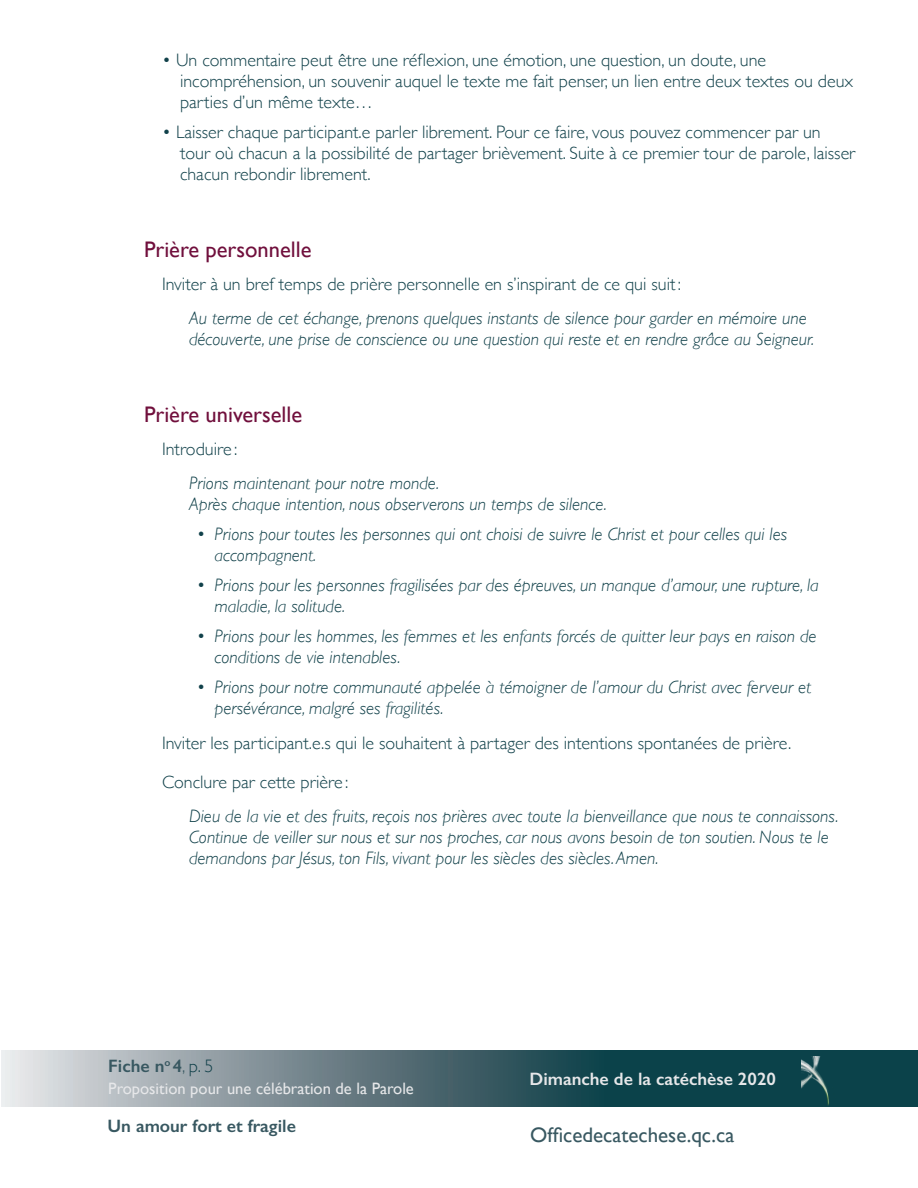
<style>
.page{position:relative;width:918px;height:1188px;background:#fff}
.page>*{position:absolute;margin:0;border:0;box-sizing:border-box;transform-origin:0 0}
.sous-titre_3{font:22.5px "Gill Sans";color:#700f3c}
.t1{font:21px "Gill Sans";color:#385861}
.tx_ital_-_tx-parlé{font:italic 300 18px/21px "Gill Sans";color:#11414a}
.tx_ital_-_enumératio{font:italic 300 18px/21px "Gill Sans";color:#11414a}
.tx_reg_-_enumération{font:300 18px/21px "Gill Sans";color:#11414a}
.tx_reg{font:300 18px "Gill Sans";color:#11414a}
.t2{font:600 18px "Gill Sans";color:#385861}
.t3{font:600 18px "Gill Sans";color:#e6e7e9}
.t4{font:16.5px "Gill Sans";color:#e6e7e9}
.s1{font-weight:300}
.s2{font-weight:300;color:#11414a}
</style>
<div class="page">
<svg style="left:2px;top:1050px;width:916px;height:57px;background:#56747b"></svg>
<img style="left:801px;top:1056px;width:45px;height:51px">
<p class="tx_reg_-_enumération" style="left:180px;top:49px;width:675px;text-indent:-18px">• Un commentaire peut être une réflexion, une émotion, une question, un doute, une incompréhension, un souvenir auquel le texte me fait penser, un lien entre deux textes ou deux parties d’un même texte…</p>
<p class="tx_reg_-_enumération" style="left:180px;top:121px;width:677px;text-indent:-18px">• Laisser chaque participant.e parler librement. Pour ce faire, vous pouvez commencer par un<br>tour où chacun a la possibilité de partager brièvement. Suite à ce premier tour de parole, laisser chacun rebondir librement.</p>
<p class="sous-titre_3" style="left:144px;top:236px;width:169px">Prière personnelle</p>
<p class="tx_reg" style="left:162px;top:270px;width:520px">Inviter à un bref temps de prière personnelle en s’inspirant de ce qui suit:</p>
<p class="tx_ital_-_tx-parlé" style="left:189px;top:308px;width:627px">Au terme de cet échange, prenons quelques instants de silence pour garder en mémoire une découverte, une prise de conscience ou une question qui reste et en rendre grâce au Seigneur.</p>
<p class="sous-titre_3" style="left:144px;top:401px;width:160px">Prière universelle</p>
<p class="tx_reg" style="left:162px;top:435px;width:77px">Introduire :</p>
<p class="tx_ital_-_tx-parlé" style="left:189px;top:473px;width:419px">Prions maintenant pour notre monde.<br>Après chaque intention, nous observerons un temps de silence.</p>
<p class="tx_ital_-_enumératio" style="left:214px;top:524px;width:574px;text-indent:-18px">• Prions pour toutes les personnes qui ont choisi de suivre le Christ et pour celles qui les accompagnent.</p>
<p class="tx_ital_-_enumératio" style="left:214px;top:575px;width:606px;text-indent:-18px">• Prions pour les personnes fragilisées par des épreuves, un manque d’amour, une rupture, la maladie, la solitude.</p>
<p class="tx_ital_-_enumératio" style="left:214px;top:626px;width:604px;text-indent:-18px">• Prions pour les hommes, les femmes et les enfants forcés de quitter leur pays en raison de conditions de vie intenables.</p>
<p class="tx_ital_-_enumératio" style="left:214px;top:677px;width:598px;text-indent:-18px">• Prions pour notre communauté appelée à témoigner de l’amour du Christ avec ferveur et persévérance, malgré ses fragilités.</p>
<p class="tx_reg" style="left:162px;top:729px;width:631px">Inviter les participant.e.s qui le souhaitent à partager des intentions spontanées de prière.</p>
<p class="tx_reg" style="left:162px;top:768px;width:188px">Conclure par cette prière :</p>
<p class="tx_ital_-_tx-parlé" style="left:189px;top:806px;width:651px">Dieu de la vie et des fruits, reçois nos prières avec toute la bienveillance que nous te connaissons.<br>Continue de veiller sur nous et sur nos proches, car nous avons besoin de ton soutien. Nous te le demandons par Jésus, ton Fils, vivant pour les siècles des siècles. Amen.</p>
<p class="t2" style="left:108px;top:1055px;width:107px">Fiche n<sup>o</sup> 4<span class="s1">,</span> <span class="s2">p. 5</span></p>
<p class="t4" style="left:108px;top:1079px;width:307px">Proposition pour une célébration de la Parole</p>
<p class="t2" style="left:108px;top:1115px;width:190px">Un amour fort et fragile</p>
<p class="t3" style="left:530px;top:1068px;width:248px">Dimanche de la catéchèse 2020</p>
<p class="t1" style="left:530px;top:1123px;width:206px">Officedecatechese.qc.ca</p>
</div>
